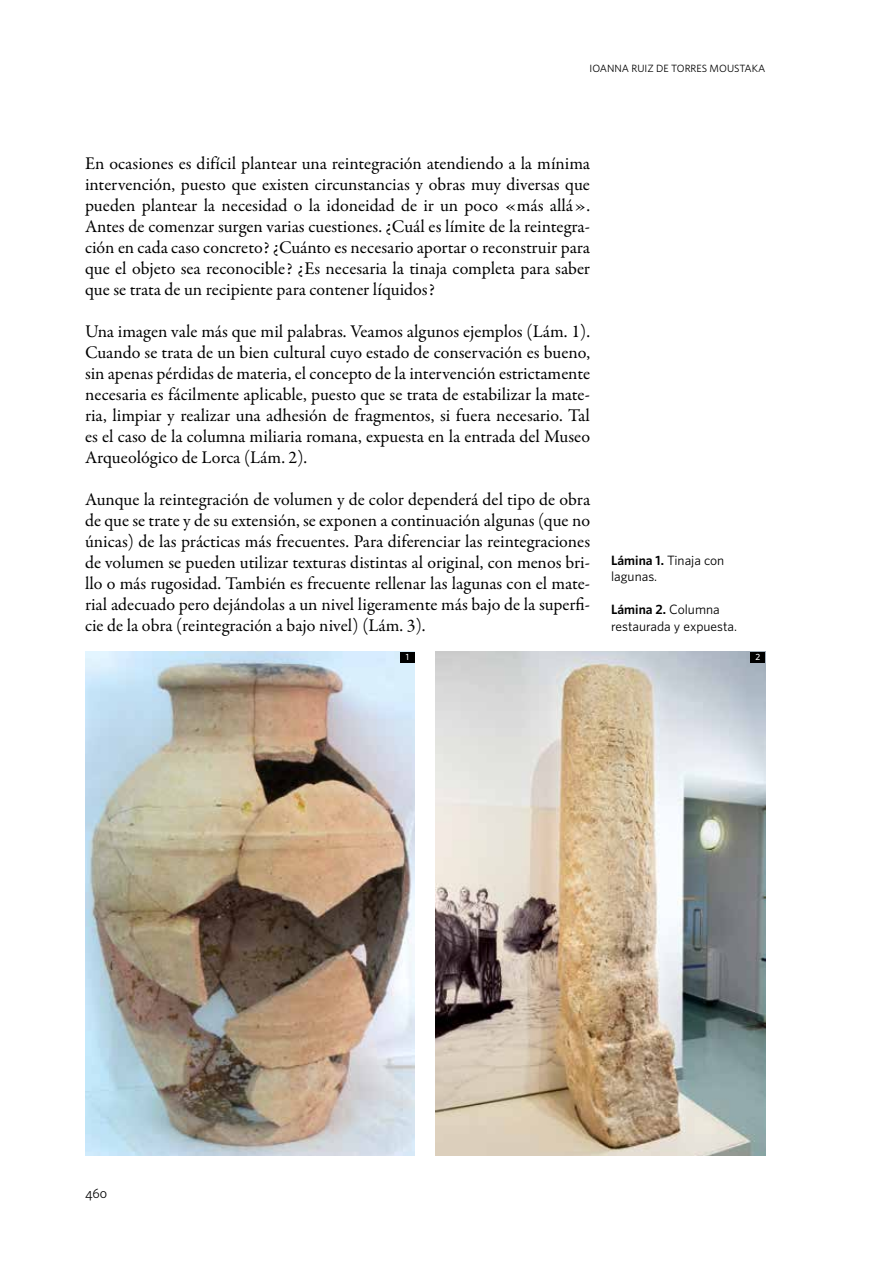
<style>
.page{position:relative;width:893px;height:1263px;background:#fff}
.page>*{position:absolute;margin:0;border:0;box-sizing:border-box;transform-origin:0 0}
.t1{font:18px/21px "Garamond Premr Pro";color:#000;text-align:justify}
.t2{font:13.5px/16.5px "Whitney HTF";color:#000}
.t3{font:13.5px "Whitney HTF Book SC";color:#000}
.t4{font:10.5px "Whitney HTF";color:#000}
.t5{font:500 9px "Whitney HTF";color:#fff}
.s1{font-weight:600}
</style>
<div class="page">
<img style="left:85px;top:652px;width:330px;height:504px">
<img style="left:436px;top:652px;width:329px;height:504px">
<div style="left:400px;top:652px;width:15px;height:10px;background:#000"></div>
<div style="left:750px;top:652px;width:15px;height:10px;background:#000"></div>
<p class="t4" style="left:589px;top:62px;width:177px">IOANNA RUIZ DE TORRES MOUSTAKA</p>
<p class="t1" style="left:85px;top:153px;width:507px">En ocasiones es difícil plantear una reintegración atendiendo a la mínima intervención, puesto que existen circunstancias y obras muy diversas que pueden plantear la necesidad o la idoneidad de ir un poco «más allá».<br>Antes de comenzar surgen varias cuestiones. ¿Cuál es límite de la reintegra&shy;ción en cada caso concreto? ¿Cuánto es necesario aportar o reconstruir para que el objeto sea reconocible? ¿Es necesaria la tinaja completa para saber que se trata de un recipiente para contener líquidos?</p>
<p class="t1" style="left:85px;top:321px;width:507px">Una imagen vale más que mil palabras. Veamos algunos ejemplos (Lám. 1).<br>Cuando se trata de un bien cultural cuyo estado de conservación es bueno, sin apenas pérdidas de materia, el concepto de la intervención estrictamente necesaria es fácilmente aplicable, puesto que se trata de estabilizar la mate&shy;ria, limpiar y realizar una adhesión de fragmentos, si fuera necesario. Tal es el caso de la columna miliaria romana, expuesta en la entrada del Museo Arqueológico de Lorca (Lám. 2).</p>
<p class="t1" style="left:85px;top:489px;width:507px">Aunque la reintegración de volumen y de color dependerá del tipo de obra de que se trate y de su extensión, se exponen a continuación algunas (que no únicas) de las prácticas más frecuentes. Para diferenciar las reintegraciones de volumen se pueden utilizar texturas distintas al original, con menos bri&shy;llo o más rugosidad. También es frecuente rellenar las lagunas con el mate&shy;rial adecuado pero dejándolas a un nivel ligeramente más bajo de la superfi&shy;cie de la obra (reintegración a bajo nivel) (Lám. 3).</p>
<p class="t2" style="left:611px;top:552px;width:115px"><span class="s1">Lámina 1.</span> Tinaja con lagunas.</p>
<p class="t2" style="left:611px;top:601px;width:128px"><span class="s1">Lámina 2.</span> Columna restaurada y expuesta.</p>
<p class="t3" style="left:85px;top:1185px;width:24px">460</p>
<p class="t5" style="left:406px;top:652px;width:5px">1</p>
<p class="t5" style="left:756px;top:652px;width:6px">2</p>
</div>
